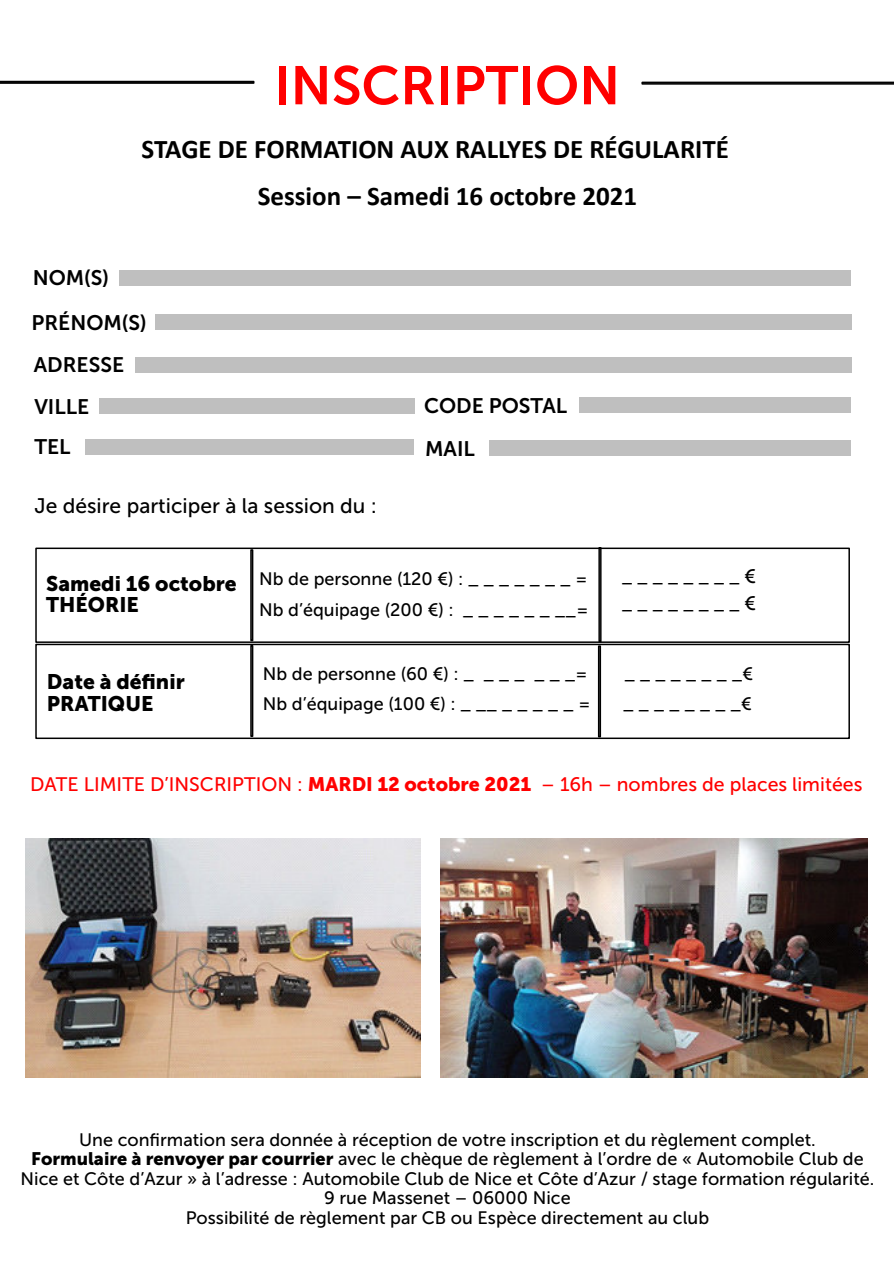
<style>
.page{position:relative;width:894px;height:1263px;background:#fff}
.page>*{position:absolute;margin:0;border:0;box-sizing:border-box;transform-origin:0 0}
.t1{font:54px "Museo Sans 700";color:#f00}
.t2{font:700 27px/47.5px "Calibri";color:#000}
.t3{font:21px/45px "Museo Sans 700";color:#000}
.t4{font:21px/21px "Museo Sans 900";color:#000}
.t5{font:21px "Museo Sans 500";color:#000}
.t6{font:19.5px "Museo Sans 500";color:#f00}
.t7{font:18px/19.5px "Museo Sans 500";color:#000}
.s1{font-size:19.5px}
.s2{font-family:"Museo Sans 900"}
</style>
<div class="page">
<svg style="left:0;top:81px;width:254px;height:3px"></svg>
<svg style="left:641px;top:82px;width:252px;height:3px"></svg>
<div style="left:119px;top:270px;width:731px;height:15px;background:#bfbfbf"></div>
<div style="left:135px;top:357px;width:715px;height:15px;background:#bfbfbf"></div>
<div style="left:99px;top:398px;width:316px;height:16px;background:#bfbfbf"></div>
<div style="left:85px;top:439px;width:328px;height:15px;background:#bfbfbf"></div>
<div style="left:579px;top:398px;width:271px;height:15px;background:#bfbfbf"></div>
<div style="left:489px;top:440px;width:361px;height:16px;background:#bfbfbf"></div>
<div style="left:155px;top:314px;width:696px;height:16px;background:#bfbfbf"></div>
<div style="left:35px;top:548px;width:814px;height:95px;border:2px solid #000"></div>
<div style="left:35px;top:644px;width:814px;height:95px;border:2px solid #000"></div>
<div style="left:250px;top:549px;width:3px;height:92px;border:2px solid #000"></div>
<div style="left:250px;top:645px;width:3px;height:92px;border:2px solid #000"></div>
<div style="left:597px;top:645px;width:4px;height:92px;border:2px solid #000"></div>
<div style="left:598px;top:547px;width:3px;height:95px;border:2px solid #000"></div>
<img style="left:25px;top:838px;width:395px;height:239px">
<img style="left:440px;top:838px;width:427px;height:239px">
<h1 class="t1" style="left:274px;top:64px;width:348px">INSCRIPTION</h1>
<h2 class="t2" style="left:257px;top:127px;width:472px;text-indent:-116px">STAGE DE FORMATION AUX RALLYES DE RÉGULARITÉ<br>Session – Samedi 16 octobre 2021</h2>
<p class="t3" style="left:31px;top:257px;width:116px">NOM(S)<br>PRÉNOM(S)</p>
<p class="t3" style="left:34px;top:346px;width:92px;line-height:41.4px">ADRESSE<br>VILLE</p>
<p class="t3" style="left:424px;top:385px;width:144px">CODE POSTAL</p>
<p class="t3" style="left:34px;top:427px;width:38px">TEL</p>
<p class="t3" style="left:425px;top:428px;width:51px">MAIL</p>
<p class="t5" style="left:34px;top:497px;width:344px">Je désire participer à la session du :</p>
<p class="t4" style="left:46px;top:576px;width:192px">Samedi 16 octobre<br>THÉORIE</p>
<p class="t7" style="left:259px;top:565px;width:330px;line-height:31.5px">Nb de personne (120 €) : _ _ _ _ _ _ _ =<br>Nb d’équipage (200 €) : _ _ _ _ _ _ __=</p>
<p class="t7" style="left:621px;top:565px;width:136px;line-height:27px">________<span class="s1">€ </span>________<span class="s1">€</span></p>
<p class="t4" style="left:47px;top:672px;width:139px;line-height:22.5px">Date à définir<br>PRATIQUE</p>
<p class="t7" style="left:263px;top:665px;width:326px">Nb de personne (60 €) : _ _ _ _ _ _ _=</p>
<p class="t7" style="left:624px;top:665px;width:130px">________€</p>
<p class="t7" style="left:263px;top:695px;width:329px">Nb d’équipage (100 €) : _ __ _ _ _ _ _ =</p>
<p class="t7" style="left:622px;top:695px;width:130px">________€</p>
<p class="t6" style="left:30px;top:776px;width:833px">DATE LIMITE D’INSCRIPTION : <span class="s2">MARDI 12 octobre 2021</span> – 16h – nombres de places limitées</p>
<p class="t7" style="left:21px;top:1131px;width:854px;text-align:center">Une confirmation sera donnée à réception de votre inscription et du règlement complet.<br><span class="s2">Formulaire à renvoyer par courrier</span> avec le chèque de règlement à l’ordre de « Automobile Club de Nice et Côte d’Azur » à l’adresse : Automobile Club de Nice et Côte d’Azur / stage formation régularité.<br>9 rue Massenet – 06000 Nice<br>Possibilité de règlement par CB ou Espèce directement au club</p>
</div>
